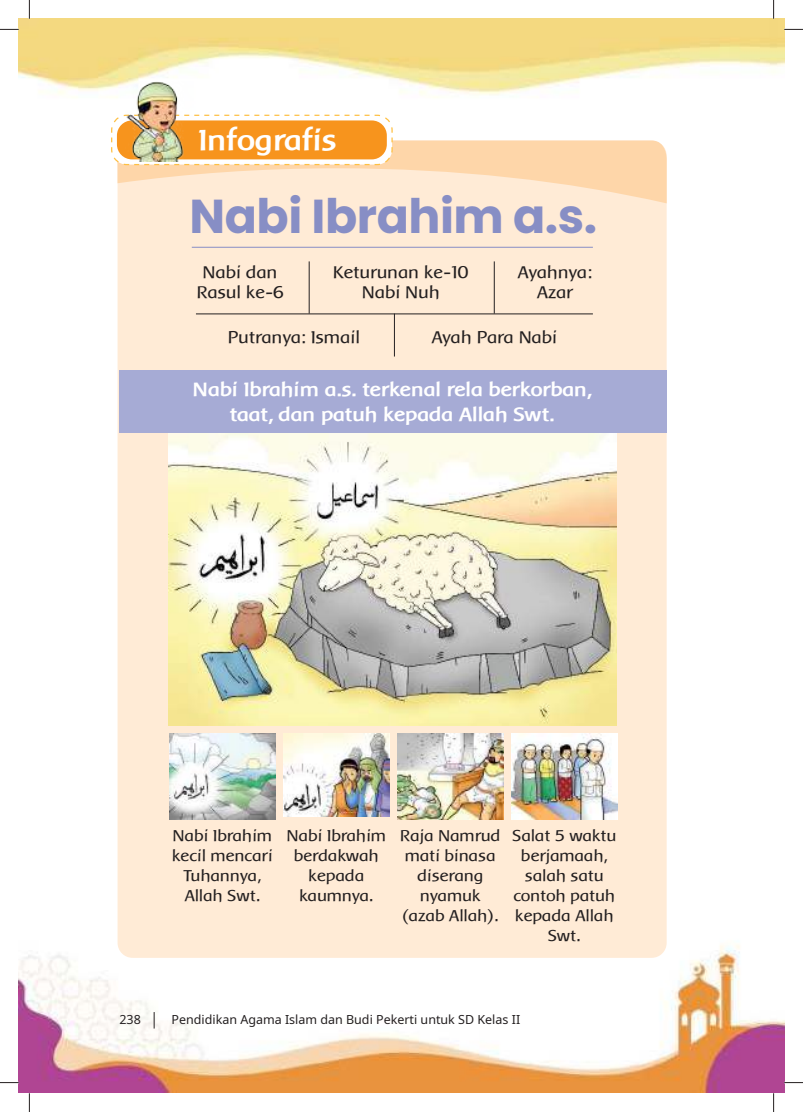
<style>
.page{position:relative;width:803px;height:1112px;background:#fff}
.page>*{position:absolute;margin:0;border:0;box-sizing:border-box;transform-origin:0 0}
.t1{font:700 47.5px "Poppins";letter-spacing:-.01em;color:#878ec5}
.t2{font:700 30px "Baar Metanoia";color:#fff}
.t3{font:700 20px/25px "Baar Metanoia";color:#fff;text-align:center}
.t4{font:17.5px/20px "Baar Metanoia";color:#231f20;text-align:center}
.t5{font:16.25px/20px "Baar Metanoia";color:#231f20;text-align:center}
.t6{font:12.5px "Noto Sans";color:#231f20}
</style>
<div class="page">
<img style="left:19px;top:19px;width:754px;height:1073px">
<svg style="left:154px;top:1011px;width:1px;height:17px"></svg>
<img style="left:773px;top:19px;width:11px;height:1073px">
<div style="left:118px;top:140px;width:549px;height:817px;background:#ffebd6;border-radius:15px"></div>
<svg style="left:110px;top:114px;width:557px;height:89px"></svg>
<div style="left:117px;top:120px;width:270px;height:39px;background:#f7941d;border-radius:15px"></div>
<img style="left:126px;top:81px;width:87px;height:80px">
<hr style="left:192px;top:247px;width:401px;height:1px;background:#878ec5">
<hr style="left:309px;top:261px;width:1px;height:52px;background:#231f20">
<hr style="left:494px;top:261px;width:1px;height:52px;background:#231f20">
<hr style="left:196px;top:313px;width:397px;height:1px;background:#231f20">
<hr style="left:394px;top:313px;width:1px;height:43px;background:#231f20">
<div style="left:119px;top:370px;width:548px;height:63px;background:#a6abd5"></div>
<img style="left:169px;top:433px;width:448px;height:292px">
<img style="left:169px;top:733px;width:107px;height:86px">
<img style="left:283px;top:733px;width:107px;height:83px">
<img style="left:397px;top:733px;width:107px;height:86px">
<img style="left:511px;top:733px;width:107px;height:86px">
<svg style="left:0;top:29px;width:19px;height:1px"></svg>
<svg style="left:784px;top:29px;width:19px;height:1px"></svg>
<svg style="left:0;top:1081px;width:19px;height:2px"></svg>
<svg style="left:784px;top:1081px;width:19px;height:2px"></svg>
<svg style="left:29px;top:0;width:1px;height:19px"></svg>
<svg style="left:29px;top:1092px;width:1px;height:19px"></svg>
<svg style="left:773px;top:0;width:1px;height:19px"></svg>
<svg style="left:773px;top:1092px;width:1px;height:19px"></svg>
<h2 class="t2" style="left:199px;top:123px;width:139px">Infografis</h2>
<h1 class="t1" style="left:190px;top:195px;width:409px">Nabi Ibrahim a.s.</h1>
<p class="t4" style="left:197px;top:262px;width:89px">Nabi dan<br>Rasul ke-6</p>
<p class="t4" style="left:333px;top:262px;width:137px">Keturunan ke-10<br>Nabi Nuh</p>
<p class="t4" style="left:518px;top:262px;width:76px">Ayahnya:<br>Azar</p>
<p class="t4" style="left:228px;top:327px;width:134px">Putranya: Ismail</p>
<p class="t4" style="left:432px;top:327px;width:127px">Ayah Para Nabi</p>
<p class="t3" style="left:193px;top:376px;width:400px">Nabi Ibrahim a.s. terkenal rela berkorban, taat, dan patuh kepada Allah Swt.</p>
<p class="t5" style="left:172px;top:825px;width:102px">Nabi Ibrahim kecil mencari<br>Tuhannya,<br>Allah Swt.</p>
<p class="t5" style="left:287px;top:825px;width:101px">Nabi Ibrahim berdakwah kepada kaumnya.</p>
<p class="t5" style="left:400px;top:825px;width:102px">Raja Namrud mati binasa diserang nyamuk (azab Allah).</p>
<p class="t5" style="left:512px;top:825px;width:105px">Salat 5 waktu berjamaah, salah satu contoh patuh kepada Allah<br>Swt.</p>
<p class="t6" style="left:119px;top:1013px;width:23px">238</p>
<p class="t6" style="left:172px;top:1013px;width:350px">Pendidikan Agama Islam dan Budi Pekerti untuk SD Kelas II</p>
</div>
